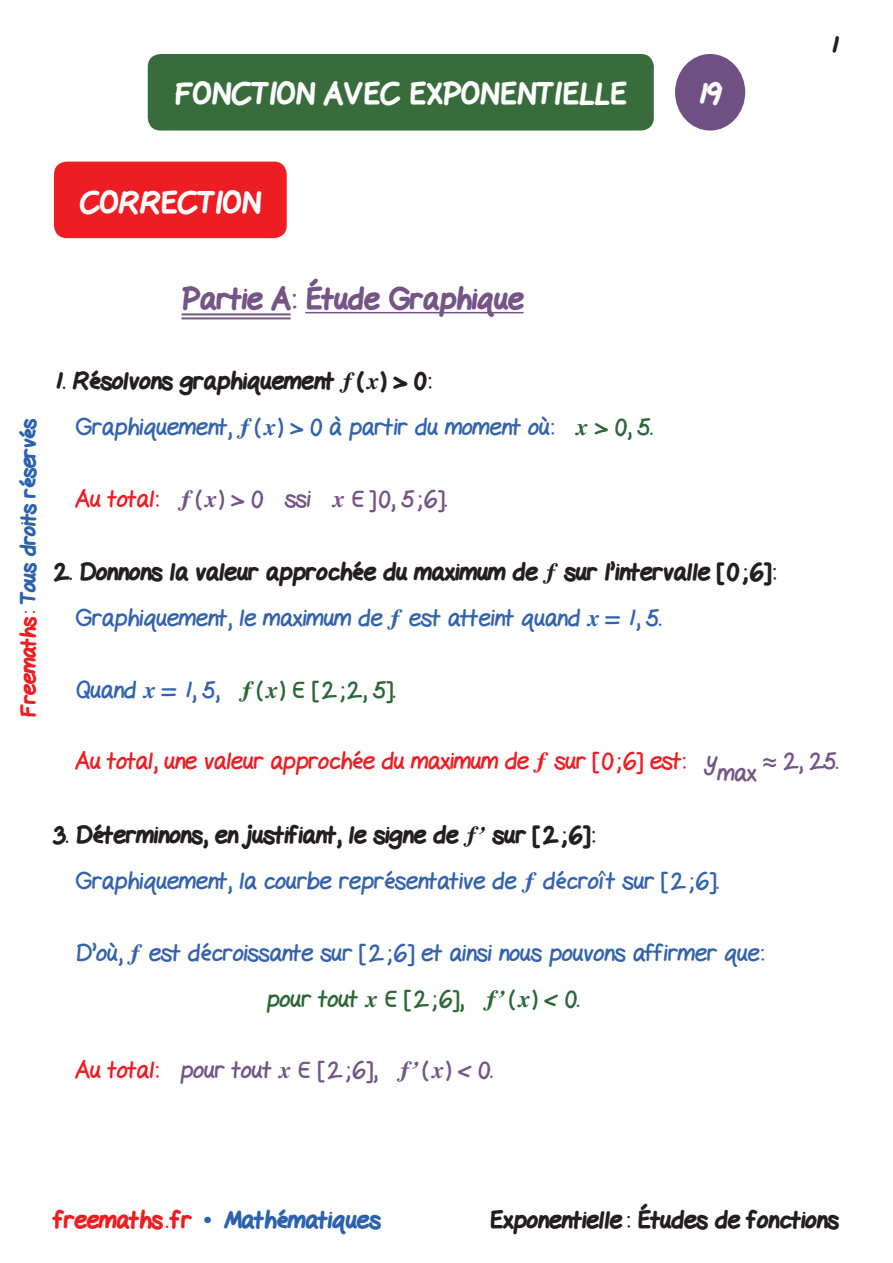
<style>
.page{position:relative;width:893px;height:1263px;background:#fff}
.page>*{position:absolute;margin:0;border:0;box-sizing:border-box;transform-origin:0 0}
.t1{font:800 30px "Gel Pen";color:#fff}
.Titre_3{font:800 30px "Gel Pen";color:#745585}
.intertitre_1{font:800 24px "Gel Pen";color:#231f20}
.courant_dessus_2mm{font:24px "Gel Pen";color:#3463ad}
.courant_dessus_8mm{font:24px "Gel Pen";color:#745585}
.courant_dessus_8mm-2{font:24px "Gel Pen";color:#3463ad}
.courant_dessus_8mm-3{font:24px "Gel Pen";letter-spacing:-.005em;color:#ee1d23}
.t2{font:800 24px "Gel Pen";color:#2c62ad}
.courant_dessus_8mm-4{font:24px "Gel Pen";color:#2d6638}
.courant_dessus_2mm-2{font:24px "Gel Pen";color:#2d6638}
.t3{font:800 21px "Gel Pen";letter-spacing:-.01em;color:#2c62ad}
.s1{color:#ee1d23}
.s2{color:#2d6638}
.s3{color:#3463ad}
.s4{color:#745585}
.s5{font-family:"Times New Roman";font-weight:700}
</style>
<div class="page">
<div style="left:54px;top:162px;width:233px;height:76px;background:#ee1d23;border-radius:13px"></div>
<div style="left:148px;top:54px;width:506px;height:77px;background:#386c3d;border-radius:13px"></div>
<div style="left:675px;top:54px;width:70px;height:77px;background:#704f83;border-radius:50%"></div>
<hr style="left:182px;top:313px;width:109px;height:2px;background:#745585">
<hr style="left:182px;top:317px;width:109px;height:2px;background:#745585">
<hr style="left:305px;top:312px;width:219px;height:1px;background:#745585">
<p class="t1" style="left:175px;top:71px;width:453px">FONCTION AVEC EXPONENTIELLE</p>
<p class="t1" style="left:697px;top:71px;width:27px">19</p>
<p class="intertitre_1" style="left:830px;top:27px;width:10px">1</p>
<p class="t1" style="left:80px;top:180px;width:183px">CORRECTION</p>
<p class="Titre_3" style="left:182px;top:276px;width:343px">Partie A: Étude Graphique</p>
<p class="t3" style="left:12px;top:716px;width:300px;rotate:-90deg"><span class="s1">Freemaths:</span> Tous droits réservés</p>
<p class="intertitre_1" style="left:54px;top:363px;width:379px">1. Résolvons graphiquement ƒ(¥) &gt; 0:</p>
<p class="courant_dessus_2mm" style="left:75px;top:411px;width:579px">Graphiquement, ƒ(¥) &gt; 0 à partir du moment où: <span class="s2">¥ &gt; 0, 5.</span></p>
<p class="courant_dessus_8mm" style="left:75px;top:483px;width:373px"><span class="s1">Au total:</span> ƒ( ¥) &gt; 0 ssi ¥ ‡ ] 0, 5 ;6].</p>
<p class="intertitre_1" style="left:54px;top:554px;width:723px">2. Donnons la valeur approchée du maximum de ƒ sur l’intervalle [0;6]:</p>
<p class="courant_dessus_2mm" style="left:75px;top:603px;width:587px">Graphiquement, le maximum de ƒ est atteint quand ¥ = 1, 5.</p>
<p class="courant_dessus_8mm-4" style="left:75px;top:674px;width:322px"><span class="s3">Quand ¥ = 1, 5,</span> ƒ(¥) ‡ [2;2, 5].</p>
<p class="courant_dessus_8mm-3" style="left:75px;top:746px;width:644px">Au total, une valeur approchée du maximum de ƒ sur [0;6] est: <span class="s4">y</span></p>
<p class="courant_dessus_8mm" style="left:763px;top:746px;width:76px">≈ 2, 25.</p>
<p class="courant_dessus_8mm" style="left:718px;top:758px;width:40px">max</p>
<p class="intertitre_1" style="left:54px;top:817px;width:542px">3. Déterminons, en justifiant, le signe de ƒ™ sur [2;6]:</p>
<p class="courant_dessus_2mm" style="left:75px;top:865px;width:645px">Graphiquement, la courbe représentative de ƒ décroît sur [2;6].</p>
<p class="courant_dessus_8mm-2" style="left:75px;top:937px;width:690px">D’où, ƒ est décroissante sur [2;6] et ainsi nous pouvons affirmer que:</p>
<p class="courant_dessus_2mm-2" style="left:267px;top:983px;width:314px">pour tout ¥ ‡ [2;6], ƒ™( ¥) &lt; 0.</p>
<p class="courant_dessus_8mm" style="left:75px;top:1054px;width:419px"><span class="s1">Au total:</span> pour tout ¥ ‡ [2;6], ƒ™(¥) &lt; 0.</p>
<p class="t2" style="left:54px;top:1201px;width:328px"><span class="s1">freemaths . fr</span> <span class="s5">•</span> Mathématiques</p>
<p class="intertitre_1" style="left:489px;top:1201px;width:351px">Exponentielle: Études de fonctions</p>
</div>
